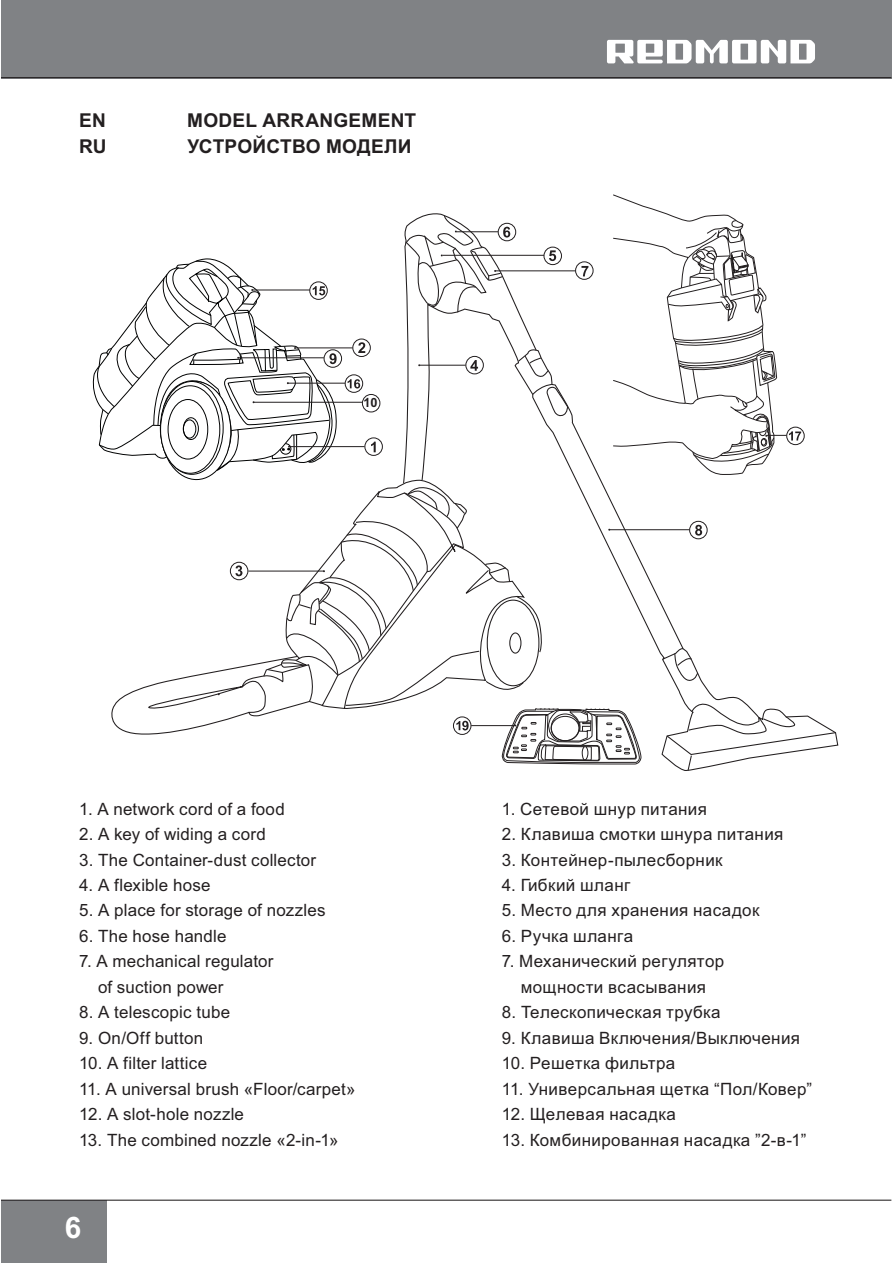
<style>
.page{position:relative;width:893px;height:1263px;background:#fff}
.page>*{position:absolute;margin:0;border:0;box-sizing:border-box;transform-origin:0 0}
.t1{font:700 29.7px "Arial";color:#fff}
.t2{font:700 19.05px "Arial";letter-spacing:.015em;color:#231f20}
.t3{font:16.95px/25.5px "Arial";letter-spacing:.02em;color:#231f20}
.t4{font:700 12.75px "Arial";color:#231f20}
</style>
<div class="page">
<div style="left:1px;top:0;width:890px;height:78px;background:#808285"></div>
<div style="left:1px;top:1201px;width:106px;height:62px;background:#808285"></div>
<hr style="left:1px;top:1200px;width:890px;height:1px;background:#231f20">
<hr style="left:1px;top:77px;width:890px;height:1px;background:#231f20">
<svg style="left:607px;top:40px;width:208px;height:23px"></svg>
<svg style="left:92px;top:215px;width:745px;height:556px"></svg>
<p class="t2" style="left:79px;top:114px;width:28px">EN</p>
<p class="t2" style="left:187px;top:114px;width:231px">MODEL ARRANGEMENT</p>
<p class="t2" style="left:79px;top:139px;width:29px">RU</p>
<p class="t2" style="left:187px;top:139px;width:226px">УСТРОЙСТВО МОДЕЛИ</p>
<p class="t4" style="left:364px;top:398px;width:16px">10</p>
<p class="t3" style="left:79px;top:798px;width:207px">1. A network cord of a food</p>
<p class="t3" style="left:79px;top:823px;width:188px">2. A key of widing a cord</p>
<p class="t3" style="left:79px;top:848px;width:239px">3. The Container-dust collector</p>
<p class="t3" style="left:79px;top:874px;width:133px">4. A flexible hose</p>
<p class="t3" style="left:79px;top:899px;width:248px">5. A place for storage of nozzles</p>
<p class="t3" style="left:79px;top:925px;width:149px">6. The hose handle</p>
<p class="t3" style="left:98px;top:950px;width:177px;text-indent:-19px">7. A mechanical regulator of suction power</p>
<p class="t3" style="left:79px;top:1001px;width:152px">8. A telescopic tube</p>
<p class="t3" style="left:79px;top:1027px;width:125px">9. On/Off button</p>
<p class="t3" style="left:79px;top:1052px;width:130px">10. A filter lattice</p>
<p class="t3" style="left:79px;top:1078px;width:278px">11. A universal brush «Floor/carpet»</p>
<p class="t3" style="left:79px;top:1103px;width:166px">12. A slot-hole nozzle</p>
<p class="t3" style="left:79px;top:1128px;width:261px">13. The combined nozzle «2-in-1»</p>
<h1 class="t1" style="left:65px;top:1217px;width:18px">6</h1>
<p class="t3" style="left:502px;top:798px;width:207px">1. Сетевой шнур питания</p>
<p class="t3" style="left:502px;top:823px;width:283px">2. Клавиша смотки шнура питания</p>
<p class="t3" style="left:502px;top:848px;width:222px">3. Контейнер-пылесборник</p>
<p class="t3" style="left:502px;top:874px;width:130px">4. Гибкий шланг</p>
<p class="t3" style="left:502px;top:899px;width:259px">5. Место для хранения насадок</p>
<p class="t3" style="left:502px;top:925px;width:133px">6. Ручка шланга</p>
<p class="t3" style="left:502px;top:950px;width:224px;text-align:center">7. Механический регулятор мощности всасывания</p>
<p class="t3" style="left:502px;top:1001px;width:220px">8. Телескопическая трубка</p>
<p class="t3" style="left:502px;top:1027px;width:300px">9. Клавиша Включения/Выключения</p>
<p class="t3" style="left:502px;top:1052px;width:175px">10. Решетка фильтра</p>
<p class="t3" style="left:502px;top:1078px;width:312px">11. Универсальная щетка “Пол/Ковер”</p>
<p class="t3" style="left:502px;top:1103px;width:175px">12. Щелевая насадка</p>
<p class="t3" style="left:502px;top:1128px;width:306px">13. Комбинированная насадка ”2-в-1”</p>
</div>
